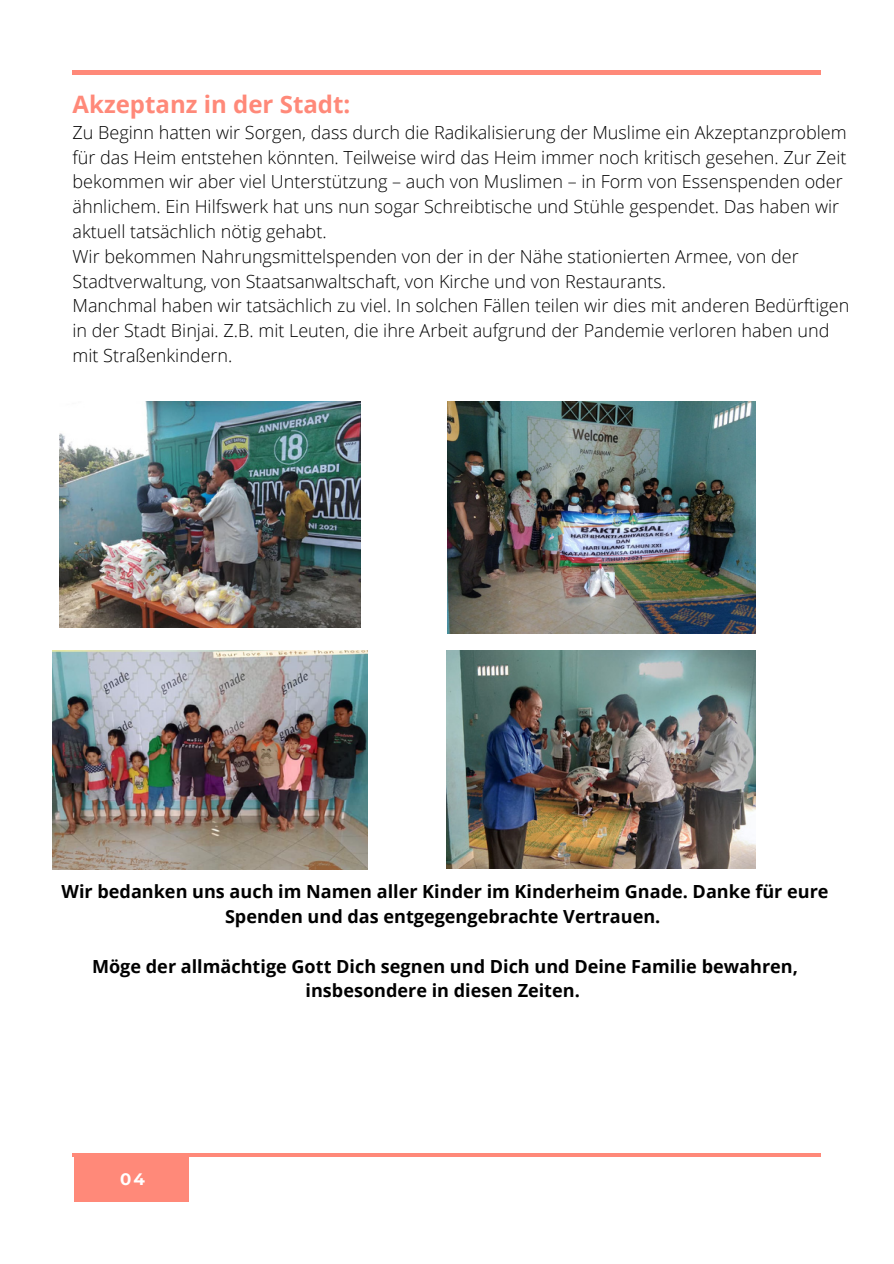
<style>
.page{position:relative;width:894px;height:1264px;background:#fff}
.page>*{position:absolute;margin:0;border:0;box-sizing:border-box;transform-origin:0 0}
.t1{font:700 24px "Open Sans";color:#ff8979}
.t2{font:300 18px/24.8px "Open Sans";color:#000}
.t3{font:700 18px/24.8px "Open Sans";color:#000;text-align:center}
.t4{font:700 16.5px "Montserrat";color:#fff}
</style>
<div class="page">
<hr style="left:72px;top:71px;width:748px;height:3px;background:#ff8979">
<div style="left:74px;top:1155px;width:115px;height:46px;background:#ff8979"></div>
<hr style="left:72px;top:1153px;width:748px;height:3px;background:#ff8979">
<img style="left:447px;top:401px;width:308px;height:232px">
<img style="left:59px;top:401px;width:301px;height:226px">
<img style="left:446px;top:650px;width:309px;height:218px">
<img style="left:53px;top:650px;width:314px;height:219px">
<p class="t1" style="left:72px;top:87px;width:279px">Akzeptanz in der Stadt:</p>
<p class="t2" style="left:72px;top:119px;width:775px">Zu Beginn hatten wir Sorgen, dass durch die Radikalisierung der Muslime ein Akzeptanzproblem für das Heim entstehen könnten. Teilweise wird das Heim immer noch kritisch gesehen. Zur Zeit bekommen wir aber viel Unterstützung – auch von Muslimen – in Form von Essenspenden oder ähnlichem. Ein Hilfswerk hat uns nun sogar Schreibtische und Stühle gespendet. Das haben wir aktuell tatsächlich nötig gehabt.</p>
<p class="t2" style="left:72px;top:243px;width:727px">Wir bekommen Nahrungsmittelspenden von der in der Nähe stationierten Armee, von der<br>Stadtverwaltung, von Staatsanwaltschaft, von Kirche und von Restaurants.</p>
<p class="t2" style="left:72px;top:293px;width:778px">Manchmal haben wir tatsächlich zu viel. In solchen Fällen teilen wir dies mit anderen Bedürftigen in der Stadt Binjai. Z.B. mit Leuten, die ihre Arbeit aufgrund der Pandemie verloren haben und mit Straßenkindern.</p>
<p class="t3" style="left:62px;top:879px;width:768px">Wir bedanken uns auch im Namen aller Kinder im Kinderheim Gnade. Danke für eure<br>Spenden und das entgegengebrachte Vertrauen.</p>
<p class="t3" style="left:92px;top:953px;width:707px">Möge der allmächtige Gott Dich segnen und Dich und Deine Familie bewahren, insbesondere in diesen Zeiten.</p>
<p class="t4" style="left:120px;top:1168px;width:26px">04</p>
</div>
